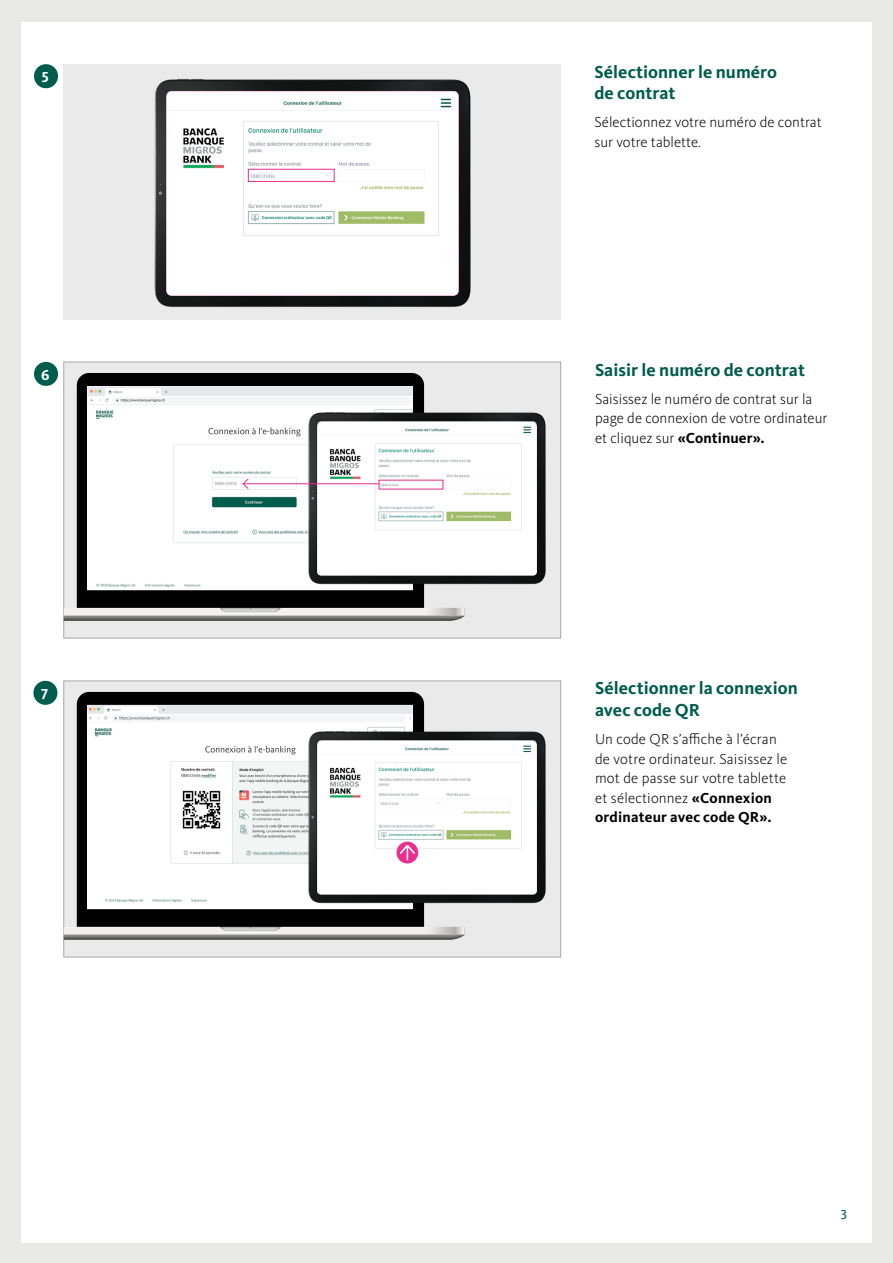
<style>
.page{position:relative;width:893px;height:1263px;background:#e9e9e8}
.page>*{position:absolute;margin:0;border:0;box-sizing:border-box;transform-origin:0 0}
.t1{font:700 18px/21.6px "Migrosbank Kievit";letter-spacing:.005em;color:#005c4d}
.t2{font:300 15px/19.5px "Migrosbank Kievit";letter-spacing:.005em;color:#000}
.t3{font:700 15px "Migrosbank Kievit";color:#fff}
.t4{font:13.5px "Migrosbank Kievit";color:#005c4d}
.s1{font-weight:700}
</style>
<div class="page">
<div style="left:21px;top:23px;width:851px;height:1220px;background:#fff"></div>
<div style="left:63px;top:64px;width:498px;height:255px;background:#eaeaea"></div>
<div style="left:34px;top:64px;width:24px;height:24px;background:#005c4d;border-radius:50%"></div>
<img style="left:154px;top:79px;width:317px;height:228px">
<img style="left:166px;top:91px;width:292px;height:205px">
<div style="left:33px;top:681px;width:24px;height:24px;background:#005c4d;border-radius:50%"></div>
<div style="left:34px;top:362px;width:24px;height:24px;background:#005c4d;border-radius:50%"></div>
<div style="left:64px;top:362px;width:497px;height:276px;background:#eaeaea;border:1px solid #a9a9a9"></div>
<div style="left:64px;top:681px;width:497px;height:276px;background:#eaeaea;border:1px solid #a9a9a9"></div>
<div style="left:77px;top:373px;width:347px;height:235px;background:#010000"></div>
<img style="left:64px;top:615px;width:401px;height:6px">
<svg style="left:64px;top:608px;width:401px;height:7px"></svg>
<img style="left:220px;top:608px;width:60px;height:4px">
<svg style="left:77px;top:692px;width:347px;height:235px;background:#050404"></svg>
<img style="left:64px;top:934px;width:401px;height:6px">
<svg style="left:64px;top:927px;width:401px;height:7px"></svg>
<img style="left:220px;top:927px;width:60px;height:4px">
<img style="left:87px;top:386px;width:325px;height:204px">
<img style="left:87px;top:705px;width:325px;height:204px">
<img style="left:287px;top:401px;width:275px;height:192px">
<img style="left:287px;top:720px;width:275px;height:192px">
<div style="left:313px;top:415px;width:227px;height:161px;background:#000;opacity:.2"></div>
<img style="left:317px;top:422px;width:220px;height:153px">
<div style="left:313px;top:734px;width:227px;height:161px;background:#000;opacity:.2"></div>
<img style="left:317px;top:741px;width:220px;height:153px">
<hr style="left:243px;top:483px;width:136px;height:1px;background:#ed2e90">
<svg style="left:242px;top:478px;width:7px;height:12px"></svg>
<div style="left:396px;top:842px;width:22px;height:21px;background:#ed2e90;border-radius:50%"></div>
<svg style="left:399px;top:845px;width:16px;height:15px"></svg>
<div style="left:248px;top:169px;width:87px;height:13px;border:1px solid #ed2e90"></div>
<p class="t3" style="left:42px;top:68px;width:9px">5</p>
<p class="t1" style="left:594px;top:61px;width:184px">Sélectionner le numéro de contrat</p>
<p class="t2" style="left:594px;top:113px;width:229px">Sélectionnez votre numéro de contrat sur votre tablette.</p>
<p class="t3" style="left:41px;top:366px;width:10px">6</p>
<p class="t3" style="left:41px;top:684px;width:9px">7</p>
<p class="t1" style="left:595px;top:359px;width:211px">Saisir le numéro de contrat</p>
<p class="t2" style="left:595px;top:389px;width:234px">Saisissez le numéro de contrat sur la page de connexion de votre ordinateur et cliquez sur <span class="s1">«Continuer».</span></p>
<p class="t1" style="left:595px;top:677px;width:204px">Sélectionner la connexion avec code QR</p>
<p class="t2" style="left:595px;top:729px;width:194px">Un code QR s’affiche à l’écran de votre ordinateur. Saisissez le mot de passe sur votre tablette et sélectionnez <span class="s1">«Connexion ordinateur avec code QR».</span></p>
<p class="t4" style="left:841px;top:1206px;width:8px">3</p>
</div>
